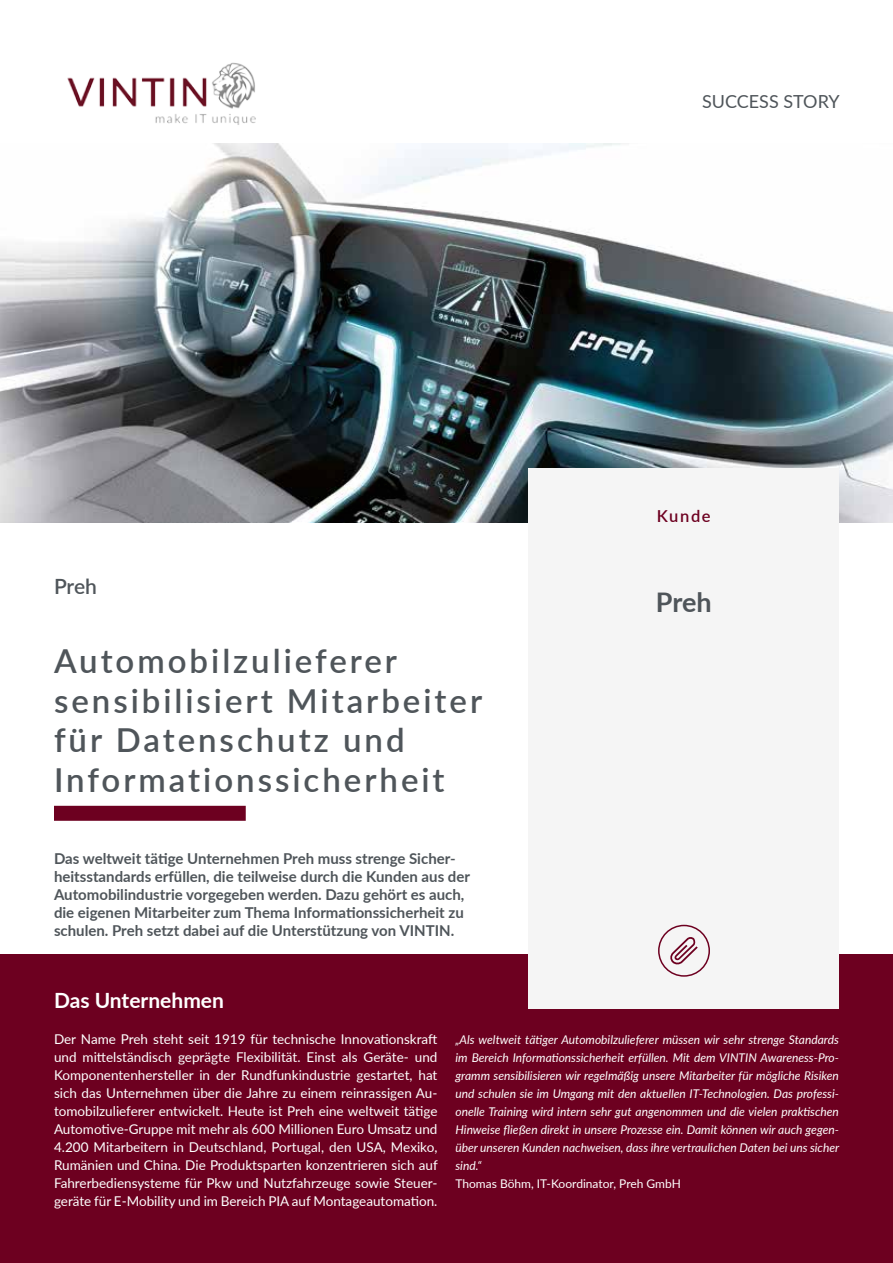
<style>
.page{position:relative;width:893px;height:1263px;background:#fff}
.page>*{position:absolute;margin:0;border:0;box-sizing:border-box;transform-origin:0 0}
.t1{font:600 33px/39.6px "Lato";letter-spacing:.09em;color:#4f555a}
.t2{font:700 27px "Lato";color:#4f555a}
.t3{font:700 21px "Lato";color:#fff}
.t4{font:600 21px "Lato";color:#4f555a}
.t5{font:18px "Lato";color:#4f555a}
.t6{font:600 16.5px "Lato";letter-spacing:.1em;color:#6d0020}
.t7{font:700 15px/18px "Lato";color:#4f555a}
.t8{font:13.5px/18px "Lato";color:#fff;text-align:justify}
.t9{font:italic 12px/18px "Lato";color:#fff;text-align:justify}
.t10{font:12px "Lato";color:#fff}
</style>
<div class="page">
<div style="left:0;top:954px;width:893px;height:309px;background:#6d0020"></div>
<img style="left:0;top:143px;width:893px;height:379px">
<div style="left:529px;top:468px;width:310px;height:540px;background:#f5f5f5"></div>
<div style="left:54px;top:806px;width:192px;height:15px;background:#6d0020"></div>
<div style="left:658px;top:925px;width:52px;height:52px;border:2px solid #6d0020;border-radius:50%"></div>
<svg style="left:670px;top:937px;width:28px;height:28px"></svg>
<img style="left:40px;top:62px;width:243px;height:114px">
<h3 class="t5" style="left:702px;top:89px;width:139px">SUCCESS STORY</h3>
<h3 class="t4" style="left:54px;top:571px;width:44px">Preh</h3>
<h1 class="t1" style="left:54px;top:640px;width:430px">Automobilzulieferer sensibilisiert Mitarbeiter für Datenschutz und<br>Informationssicherheit</h1>
<p class="t7" style="left:54px;top:849px;width:418px">Das weltweit tätige Unternehmen Preh muss strenge Sicher&shy;heitsstandards erfüllen, die teilweise durch die Kunden aus der Automobilindustrie vorgegeben werden. Dazu gehört es auch, die eigenen Mitarbeiter zum Thema Informationssicherheit zu schulen. Preh setzt dabei auf die Unterstützung von VINTIN.</p>
<h3 class="t3" style="left:54px;top:985px;width:171px">Das Unternehmen</h3>
<p class="t6" style="left:657px;top:504px;width:55px">Kunde</p>
<h2 class="t2" style="left:656px;top:582px;width:57px">Preh</h2>
<p class="t8" style="left:54px;top:1030px;width:385px">Der Name Preh steht seit 1919 für technische Innovationskraft und mittelständisch geprägte Flexibilität. Einst als Geräte- und Komponentenhersteller in der Rundfunkindustrie gestartet, hat sich das Unternehmen über die Jahre zu einem reinrassigen Au&shy;tomobilzulieferer entwickelt. Heute ist Preh eine weltweit tätige Automotive-Gruppe mit mehr als 600 Millionen Euro Umsatz und 4.200 Mitarbeitern in Deutschland, Portugal, den USA, Mexiko, Rumänien und China. Die Produktsparten konzentrieren sich auf Fahrerbediensysteme für Pkw und Nutzfahrzeuge sowie Steuer&shy;geräte für E-Mobility und im Bereich PIA auf Montageautomation.</p>
<p class="t9" style="left:455px;top:1030px;width:385px">„Als weltweit tätiger Automobilzulieferer müssen wir sehr strenge Standards im Bereich Informationssicherheit erfüllen. Mit dem VINTIN Awareness-Pro&shy;gramm sensibilisieren wir regelmäßig unsere Mitarbeiter für mögliche Risiken und schulen sie im Umgang mit den aktuellen IT-Technologien. Das professi&shy;onelle Training wird intern sehr gut angenommen und die vielen praktischen Hinweise fließen direkt in unsere Prozesse ein. Damit können wir auch gegen&shy;über unseren Kunden nachweisen, dass ihre vertraulichen Daten bei uns sicher sind.“</p>
<p class="t10" style="left:455px;top:1175px;width:227px">Thomas Böhm, IT-Koordinator, Preh GmbH</p>
</div>
